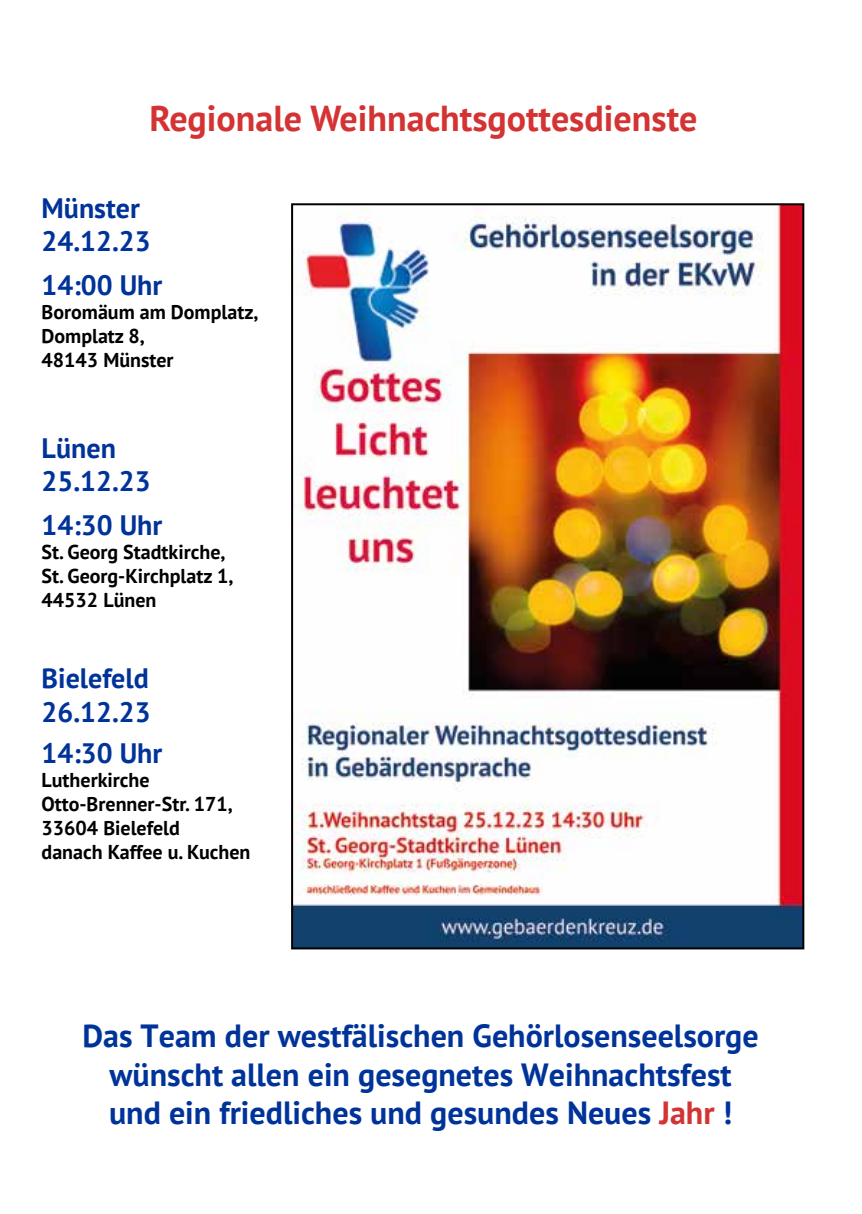
<style>
.page{position:relative;width:862px;height:1214px;background:#fff}
.page>*{position:absolute;margin:0;border:0;box-sizing:border-box;transform-origin:0 0}
.t1{font:700 36px "PT Sans";color:#d43333}
.t2{font:700 32px/38.4px "PT Sans";color:#039;text-align:center}
.t3{font:700 28px/33.6px "PT Sans";color:#039}
.t4{font:700 20px/24px "PT Sans";color:#000}
.s1{color:#d43333}
</style>
<div class="page">
<img style="left:294px;top:206px;width:507px;height:740px">
<h1 class="t1" style="left:149px;top:95px;width:549px">Regionale Weihnachtsgottesdienste</h1>
<h3 class="t3" style="left:42px;top:190px;width:111px">Münster<br>24.12.23</h3>
<h3 class="t3" style="left:42px;top:267px;width:122px">14:00 Uhr</h3>
<p class="t4" style="left:42px;top:299px;width:218px">Boromäum am Domplatz,<br>Domplatz 8,<br>48143 Münster</p>
<h3 class="t3" style="left:42px;top:430px;width:111px">Lünen<br>25.12.23</h3>
<h3 class="t3" style="left:42px;top:507px;width:122px">14:30 Uhr</h3>
<p class="t4" style="left:42px;top:539px;width:193px">St. Georg Stadtkirche,<br>St. Georg-Kirchplatz 1,<br>44532 Lünen</p>
<h3 class="t3" style="left:42px;top:661px;width:111px">Bielefeld<br>26.12.23</h3>
<h3 class="t3" style="left:42px;top:735px;width:122px">14:30 Uhr</h3>
<p class="t4" style="left:42px;top:767px;width:210px">Lutherkirche<br>Otto-Brenner-Str. 171,<br>33604 Bielefeld<br>danach Kaffee u. Kuchen</p>
<h2 class="t2" style="left:82px;top:1016px;width:678px">Das Team der westfälischen Gehörlosenseelsorge wünscht allen ein gesegnetes Weihnachtsfest und ein friedliches und gesundes Neues <span class="s1">Jahr</span> !</h2>
</div>
